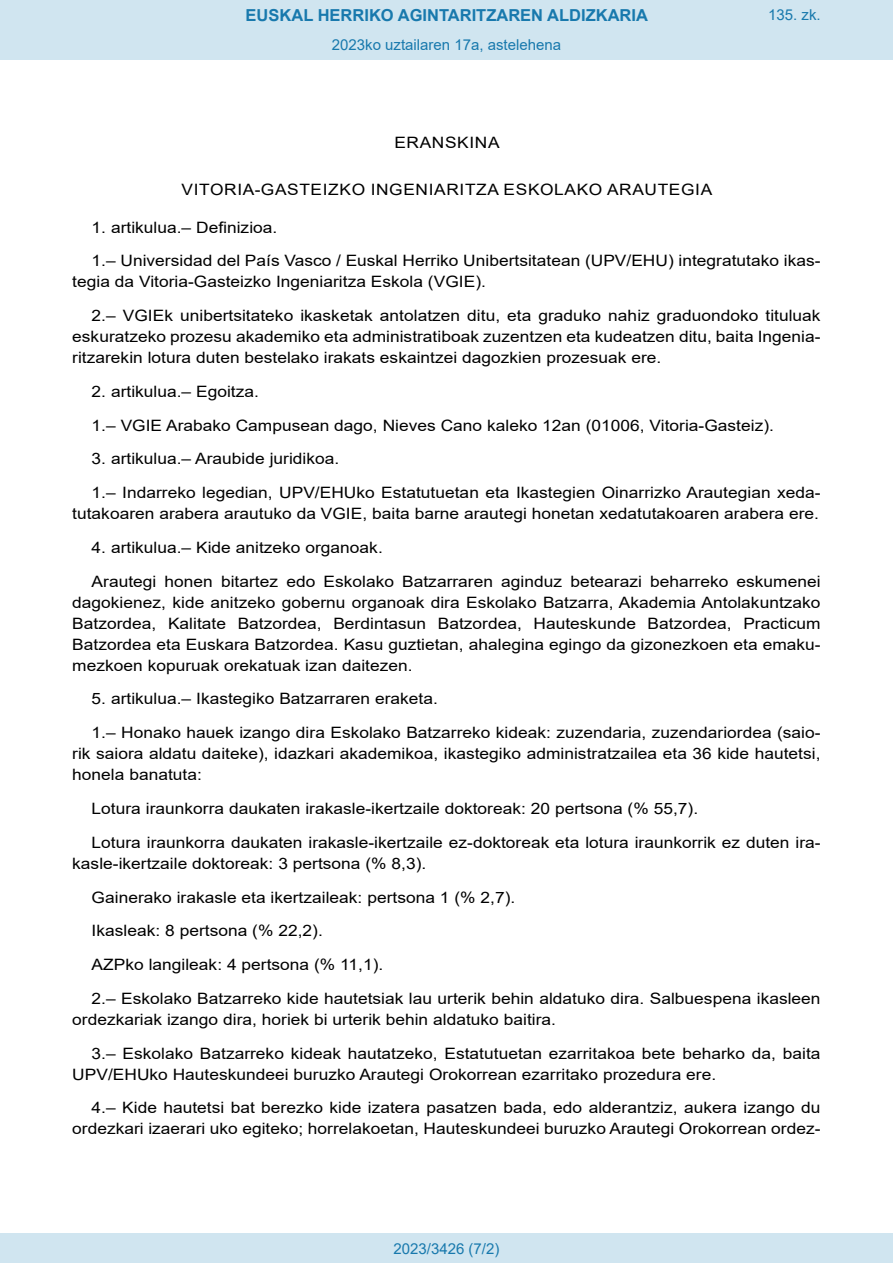
<style>
.page{position:relative;width:893px;height:1263px;background:#fff}
.page>*{position:absolute;margin:0;border:0;box-sizing:border-box;transform-origin:0 0}
.t1{font:700 16.5px "Arial";color:#1879ad}
.BOPVDetalle{font:15.6px/21px "Arial";color:#000;scale:1.11 1}
.BOPVClave{font:15.6px "Arial";letter-spacing:.035em;color:#000;scale:1.11 1}
.Paginacion_Centro{font:15px "Arial";color:#1879ad}
</style>
<div class="page">
<div style="left:0;top:0;width:893px;height:60px;background:#d0e5f0"></div>
<div style="left:0;top:1233px;width:893px;height:30px;background:#d0e5f0"></div>
<p class="t1" style="left:246px;top:3px;width:404px">EUSKAL HERRIKO AGINTARITZAREN ALDIZKARIA</p>
<p class="Paginacion_Centro" style="left:332px;top:35px;width:231px">2023ko uztailaren 17a, astelehena</p>
<p class="Paginacion_Centro" style="left:768px;top:5px;width:54px">135. zk.</p>
<p class="BOPVClave" style="left:394px;top:132px;width:96px">ERANSKINA</p>
<p class="BOPVClave" style="left:182px;top:178px;width:480px">VITORIA-GASTEIZKO INGENIARITZA ESKOLAKO ARAUTEGIA</p>
<p class="BOPVDetalle" style="left:92px;top:217px;width:169px">1. artikulua.– Definizioa.</p>
<p class="BOPVDetalle" style="left:72px;top:250px;width:676px;text-indent:19px">1.– Universidad del País Vasco / Euskal Herriko Unibertsitatean (UPV/EHU) integratutako ikas&shy;tegia da Vitoria-Gasteizko Ingeniaritza Eskola (VGIE).</p>
<p class="BOPVDetalle" style="left:72px;top:305px;width:676px;text-align:justify;text-indent:19px">2.– VGIEk unibertsitateko ikasketak antolatzen ditu, eta graduko nahiz graduondoko tituluak eskuratzeko prozesu akademiko eta administratiboak zuzentzen eta kudeatzen ditu, baita Ingenia&shy;ritzarekin lotura duten bestelako irakats eskaintzei dagozkien prozesuak ere.</p>
<p class="BOPVDetalle" style="left:92px;top:381px;width:152px">2. artikulua.– Egoitza.</p>
<p class="BOPVDetalle" style="left:92px;top:415px;width:616px">1.– VGIE Arabako Campusean dago, Nieves Cano kaleko 12an (01006, Vitoria-Gasteiz).</p>
<p class="BOPVDetalle" style="left:92px;top:448px;width:225px">3. artikulua.– Araubide juridikoa.</p>
<p class="BOPVDetalle" style="left:72px;top:482px;width:676px;text-align:right">1.– Indarreko legedian, UPV/EHUko Estatutuetan eta Ikastegien Oinarrizko Arautegian xeda&shy;tutakoaren arabera arautuko da VGIE, baita barne arautegi honetan xedatutakoaren arabera ere.</p>
<p class="BOPVDetalle" style="left:92px;top:537px;width:264px">4. artikulua.– Kide anitzeko organoak.</p>
<p class="BOPVDetalle" style="left:72px;top:571px;width:676px;text-align:justify;text-indent:19px">Arautegi honen bitartez edo Eskolako Batzarraren aginduz betearazi beharreko eskumenei dagokienez, kide anitzeko gobernu organoak dira Eskolako Batzarra, Akademia Antolakuntzako Batzordea, Kalitate Batzordea, Berdintasun Batzordea, Hauteskunde Batzordea, Practicum Batzordea eta Euskara Batzordea. Kasu guztietan, ahalegina egingo da gizonezkoen eta emaku&shy;mezkoen kopuruak orekatuak izan daitezen.</p>
<p class="BOPVDetalle" style="left:92px;top:688px;width:313px">5. artikulua.– Ikastegiko Batzarraren eraketa.</p>
<p class="BOPVDetalle" style="left:72px;top:722px;width:676px;text-align:justify;text-indent:19px">1.– Honako hauek izango dira Eskolako Batzarreko kideak: zuzendaria, zuzendariordea (saio&shy;rik saiora aldatu daiteke), idazkari akademikoa, ikastegiko administratzailea eta 36 kide hautetsi, honela banatuta:</p>
<p class="BOPVDetalle" style="left:92px;top:798px;width:548px">Lotura iraunkorra daukaten irakasle-ikertzaile doktoreak: 20 pertsona (% 55,7).</p>
<p class="BOPVDetalle" style="left:72px;top:832px;width:676px;text-indent:19px">Lotura iraunkorra daukaten irakasle-ikertzaile ez-doktoreak eta lotura iraunkorrik ez duten ira&shy;kasle-ikertzaile doktoreak: 3 pertsona (% 8,3).</p>
<p class="BOPVDetalle" style="left:92px;top:886px;width:383px">Gainerako irakasle eta ikertzaileak: pertsona 1 (% 2,7).</p>
<p class="BOPVDetalle" style="left:92px;top:920px;width:210px">Ikasleak: 8 pertsona (% 22,2).</p>
<p class="BOPVDetalle" style="left:92px;top:954px;width:264px">AZPko langileak: 4 pertsona (% 11,1).</p>
<p class="BOPVDetalle" style="left:72px;top:988px;width:676px;text-indent:19px">2.– Eskolako Batzarreko kide hautetsiak lau urterik behin aldatuko dira. Salbuespena ikasleen ordezkariak izango dira, horiek bi urterik behin aldatuko baitira.</p>
<p class="BOPVDetalle" style="left:72px;top:1042px;width:676px;text-indent:19px">3.– Eskolako Batzarreko kideak hautatzeko, Estatutuetan ezarritakoa bete beharko da, baita<br>UPV/EHUko Hauteskundeei buruzko Arautegi Orokorrean ezarritako prozedura ere.</p>
<p class="BOPVDetalle" style="left:72px;top:1097px;width:676px;text-align:right">4.– Kide hautetsi bat berezko kide izatera pasatzen bada, edo alderantziz, aukera izango du ordezkari izaerari uko egiteko; horrelakoetan, Hauteskundeei buruzko Arautegi Orokorrean ordez-</p>
<p class="Paginacion_Centro" style="left:393px;top:1238px;width:107px">2023/3426 (7/2)</p>
</div>
